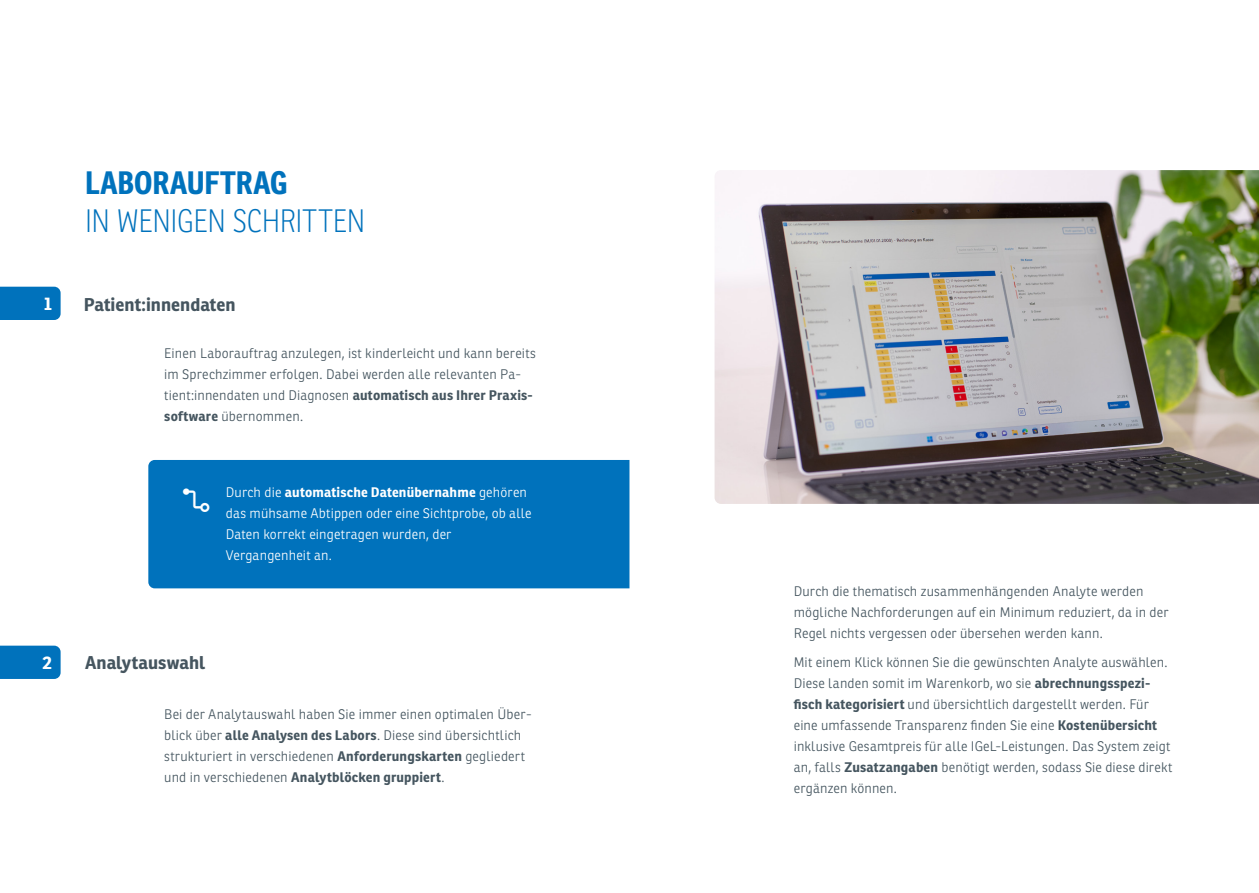
<style>
.page{position:relative;width:1259px;height:893px;background:#fff}
.page>*{position:absolute;margin:0;border:0;box-sizing:border-box;transform-origin:0 0}
.Titel{font:100 31.5px/37.8px "Ronnia Cond";letter-spacing:-.005em;color:#0072bc}
.Zwischenüberschriften_NEU{font:700 18px "Ronnia";letter-spacing:-.005em;color:#45555f}
.Zwischenüberschriften_NEU-2{font:700 18px "Ronnia";color:#fff}
.Fließtext{font:300 13.5px/21px "Ronnia";letter-spacing:.01em;color:#45555f}
.Fließtext-2{font:300 13.5px/21px "Ronnia";letter-spacing:.01em;color:#fff}
.s1{font-weight:700}
</style>
<div class="page">
<img style="left:714px;top:170px;width:545px;height:334px">
<div style="left:0;top:287px;width:61px;height:33px;background:#0072bc"></div>
<div style="left:148px;top:460px;width:481px;height:128px;background:#0072bc"></div>
<div style="left:0;top:646px;width:61px;height:33px;background:#0072bc"></div>
<svg style="left:183px;top:488px;width:26px;height:24px"></svg>
<p class="Titel" style="left:85px;top:164px;width:282px"><span class="s1">LABORAUFTRAG<br></span>IN WENIGEN SCHRITTEN</p>
<p class="Zwischenüberschriften_NEU-2" style="left:44px;top:292px;width:10px">1</p>
<p class="Zwischenüberschriften_NEU" style="left:84px;top:293px;width:153px">Patient:innendaten</p>
<p class="Fließtext" style="left:164px;top:342px;width:373px">Einen Laborauftrag anzulegen, ist kinderleicht und kann bereits im Sprechzimmer erfolgen. Dabei werden alle relevanten Pa&shy;tient:innendaten und Diagnosen <span class="s1">automatisch aus Ihrer Praxis&shy;software</span> übernommen.</p>
<p class="Fließtext-2" style="left:226px;top:481px;width:307px">Durch die <span class="s1">automatische Datenübernahme</span> gehören das mühsame Abtippen oder eine Sichtprobe, ob alle Daten korrekt eingetragen wurden, der Vergangenheit an.</p>
<p class="Zwischenüberschriften_NEU-2" style="left:42px;top:651px;width:11px">2</p>
<p class="Zwischenüberschriften_NEU" style="left:85px;top:651px;width:122px">Analytauswahl</p>
<p class="Fließtext" style="left:164px;top:703px;width:369px">Bei der Analytauswahl haben Sie immer einen optimalen Über&shy;blick über <span class="s1">alle Analysen des Labors</span>. Diese sind übersichtlich strukturiert in verschiedenen <span class="s1">Anforderungskarten</span> gegliedert und in verschiedenen <span class="s1">Analytblöcken gruppiert</span>.</p>
<p class="Fließtext" style="left:794px;top:580px;width:376px">Durch die thematisch zusammenhängenden Analyte werden mögliche Nachforderungen auf ein Minimum reduziert, da in der<br>Regel nichts vergessen oder übersehen werden kann.</p>
<p class="Fließtext" style="left:794px;top:652px;width:380px">Mit einem Klick können Sie die gewünschten Analyte auswählen.<br>Diese landen somit im Warenkorb, wo sie <span class="s1">abrechnungsspezi&shy;fisch kategorisiert</span> und übersichtlich dargestellt werden. Für eine umfassende Transparenz finden Sie eine <span class="s1">Kostenübersicht </span>inklusive Gesamtpreis für alle IGeL-Leistungen. Das System zeigt an, falls <span class="s1">Zusatzangaben</span> benötigt werden, sodass Sie diese direkt ergänzen können.</p>
</div>
